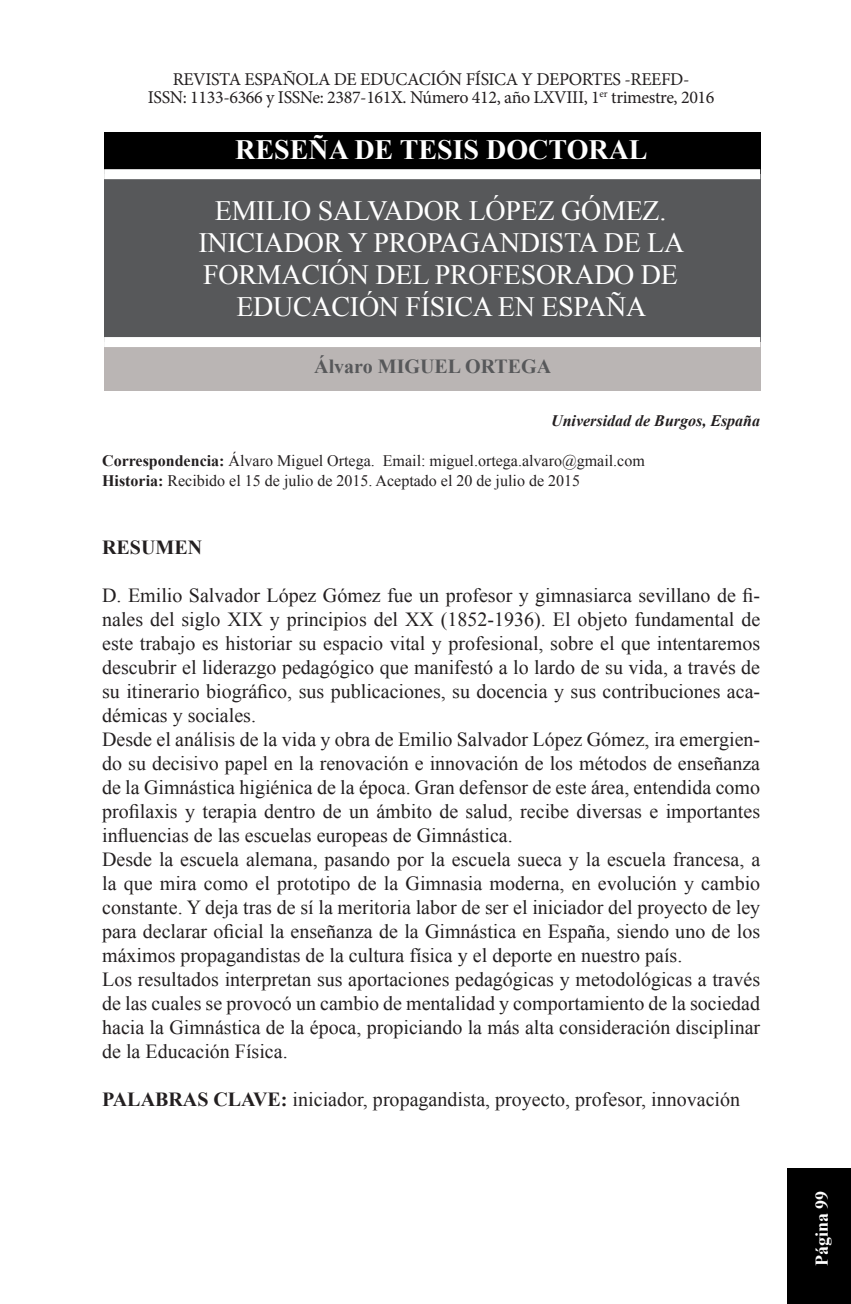
<style>
.page{position:relative;width:851px;height:1304px;background:#fff}
.page>*{position:absolute;margin:0;border:0;box-sizing:border-box;transform-origin:0 0}
.Tit1{font:28px/32px "Times New Roman";letter-spacing:-.01em;color:#fff;text-align:center}
.Tit1-2{font:700 28px "Times New Roman";color:#fff}
.Txt0{font:20px/24px "Times New Roman";color:#231f20;text-align:justify}
.Txt{font:700 20px "Times New Roman";color:#57585a}
.Txt0-2{font:700 20px "Times New Roman";color:#231f20}
.t1{font:18px/18px "Minion Pro";letter-spacing:-.02em;color:#231f20;text-align:center}
.t2{font:700 18px "Times New Roman";color:#fff}
.Pie{font:16px "Times New Roman";color:#231f20}
.Pie-2{font:italic 700 16px "Times New Roman";color:#231f20}
.s1{font-weight:700}
</style>
<div class="page">
<div style="left:786px;top:1168px;width:64px;height:136px;background:#000"></div>
<div style="left:104px;top:132px;width:656px;height:42px;background:#000"></div>
<div style="left:104px;top:174px;width:656px;height:168px;background:#57585a"></div>
<div style="left:104px;top:342px;width:656px;height:48px;background:#bab5b4"></div>
<div style="left:104px;top:169px;width:656px;height:10px;background:#fff"></div>
<div style="left:104px;top:337px;width:656px;height:10px;background:#fff"></div>
<p class="t1" style="left:148px;top:70px;width:568px">REVISTA ESPAÑOLA DE EDUCACIÓN FÍSICA Y DEPORTES -REEFD-<br>ISSN: 1133-6366 y ISSNe: 2387-161X. Número 412, año LXVIII, 1<sup>er</sup> trimestre, 2016</p>
<p class="Tit1-2" style="left:235px;top:131px;width:414px">RESEÑA DE TESIS DOCTORAL</p>
<p class="Tit1" style="left:198px;top:194px;width:487px">EMILIO SALVADOR LÓPEZ GÓMEZ.<br>INICIADOR Y PROPAGANDISTA DE LA<br>FORMACIÓN DEL PROFESORADO DE<br>EDUCACIÓN FÍSICA EN ESPAÑA</p>
<p class="Txt" style="left:314px;top:352px;width:238px">Álvaro MIGUEL ORTEGA</p>
<p class="Pie-2" style="left:551px;top:410px;width:210px">Universidad de Burgos, España</p>
<p class="Pie" style="left:102px;top:450px;width:544px"><span class="s1">Correspondencia:</span> Álvaro Miguel Ortega. Email: miguel.ortega.alvaro@gmail.com</p>
<p class="Pie" style="left:102px;top:470px;width:479px"><span class="s1">Historia:</span> Recibido el 15 de julio de 2015. Aceptado el 20 de julio de 2015</p>
<p class="Txt0-2" style="left:102px;top:534px;width:102px">RESUMEN</p>
<p class="Txt0" style="left:102px;top:583px;width:659px">D. Emilio Salvador López Gómez fue un profesor y gimnasiarca sevillano de fi&shy;nales del siglo XIX y principios del XX (1852-1936). El objeto fundamental de este trabajo es historiar su espacio vital y profesional, sobre el que intentaremos descubrir el liderazgo pedagógico que manifestó a lo lardo de su vida, a través de su itinerario biográfico, sus publicaciones, su docencia y sus contribuciones aca&shy;démicas y sociales.</p>
<p class="Txt0" style="left:102px;top:727px;width:659px">Desde el análisis de la vida y obra de Emilio Salvador López Gómez, ira emergien&shy;do su decisivo papel en la renovación e innovación de los métodos de enseñanza de la Gimnástica higiénica de la época. Gran defensor de este área, entendida como profilaxis y terapia dentro de un ámbito de salud, recibe diversas e importantes influencias de las escuelas europeas de Gimnástica.</p>
<p class="Txt0" style="left:102px;top:847px;width:659px">Desde la escuela alemana, pasando por la escuela sueca y la escuela francesa, a la que mira como el prototipo de la Gimnasia moderna, en evolución y cambio constante. Y deja tras de sí la meritoria labor de ser el iniciador del proyecto de ley para declarar oficial la enseñanza de la Gimnástica en España, siendo uno de los máximos propagandistas de la cultura física y el deporte en nuestro país.</p>
<p class="Txt0" style="left:102px;top:967px;width:659px">Los resultados interpretan sus aportaciones pedagógicas y metodológicas a través de las cuales se provocó un cambio de mentalidad y comportamiento de la sociedad hacia la Gimnástica de la época, propiciando la más alta consideración disciplinar de la Educación Física.</p>
<p class="Txt0" style="left:102px;top:1087px;width:639px"><span class="s1">PALABRAS CLAVE:</span> iniciador, propagandista, proyecto, profesor, innovación</p>
<p class="t2" style="left:809px;top:1266px;width:77px;rotate:-90deg">Página 99</p>
</div>
